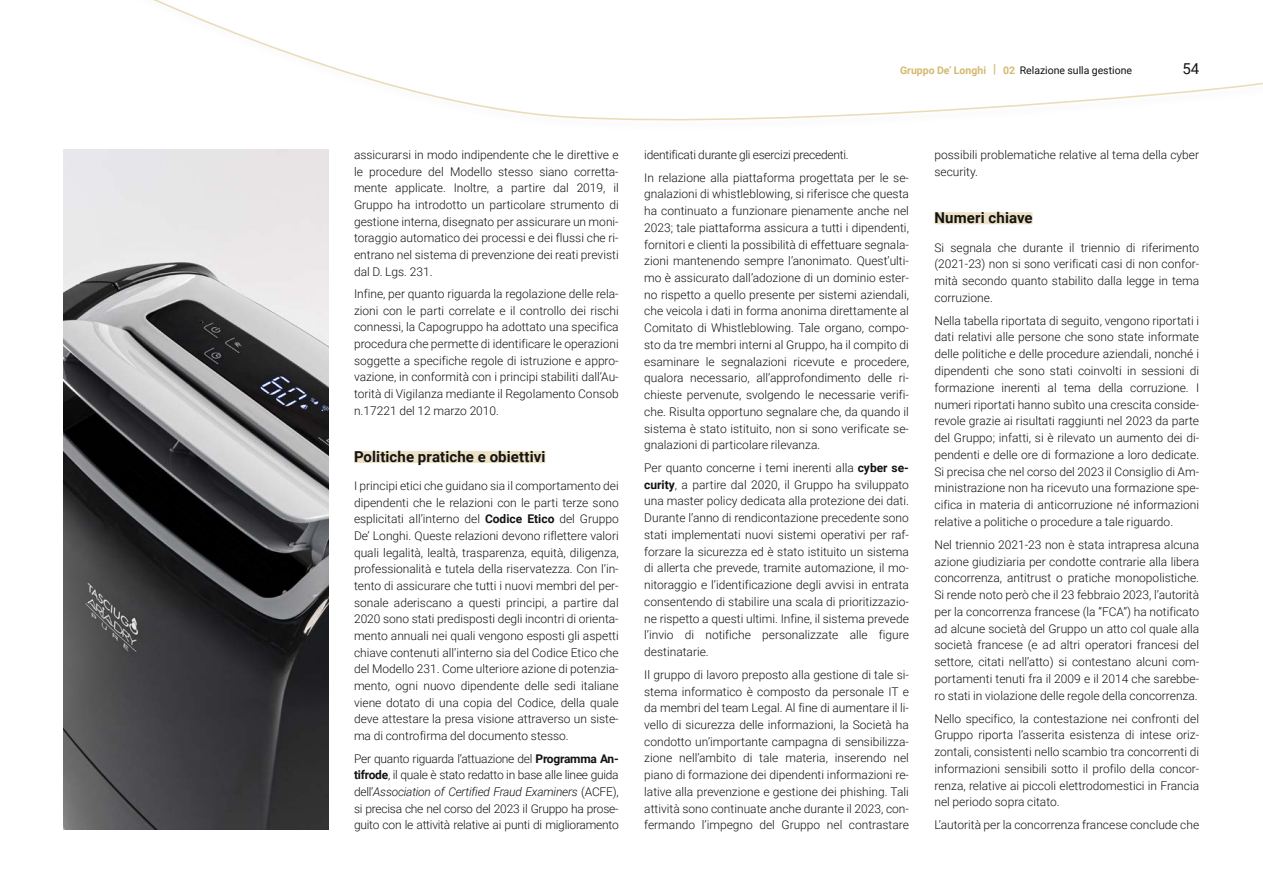
<style>
.page{position:relative;width:1263px;height:893px;background:#fff}
.page>*{position:absolute;margin:0;border:0;box-sizing:border-box;transform-origin:0 0}
.t1{font:700 15px "Roboto";letter-spacing:.005em;color:#131313}
.t2{font:15px "Roboto";color:#131313}
.t3{font:300 12px/16.8px "Roboto";color:#131313;text-align:justify}
.t4{font:10.5px "Roboto";color:#131313}
.s1{font-weight:700;color:#d4b96d}
.s2{font-weight:700;font-size:12.6px;color:#d4b96d}
.s3{font-weight:700}
.s4{font-style:italic}
</style>
<div class="page">
<svg style="left:153px;top:0;width:1110px;height:121px"></svg>
<div style="left:934px;top:212px;width:98px;height:12px;background:#eee2c6"></div>
<img style="left:64px;top:150px;width:264px;height:679px">
<div style="left:354px;top:451px;width:191px;height:12px;background:#eee2c6"></div>
<p class="t4" style="left:900px;top:63px;width:233px"><span class="s1">Gruppo De’ Longhi</span> <span class="s2">|</span> <span class="s1">02</span> Relazione sulla gestione</p>
<p class="t2" style="left:1182px;top:59px;width:18px">54</p>
<p class="t3" style="left:354px;top:146px;width:266px">assicurarsi in modo indipendente che le direttive e le procedure del Modello stesso siano corretta&shy;mente applicate. Inoltre, a partire dal 2019, il Gruppo ha introdotto un particolare strumento di gestione interna, disegnato per assicurare un moni&shy;toraggio automatico dei processi e dei flussi che ri&shy;entrano nel sistema di prevenzione dei reati previsti dal D. Lgs. 231.</p>
<p class="t3" style="left:354px;top:285px;width:266px">Infine, per quanto riguarda la regolazione delle rela&shy;zioni con le parti correlate e il controllo dei rischi connessi, la Capogruppo ha adottato una specifica procedura che permette di identificare le operazioni soggette a specifiche regole di istruzione e appro&shy;vazione, in conformità con i principi stabiliti dall’Au&shy;torità di Vigilanza mediante il Regolamento Consob n.17221 del 12 marzo 2010.</p>
<p class="t1" style="left:354px;top:446px;width:193px">Politiche pratiche e obiettivi</p>
<p class="t3" style="left:354px;top:477px;width:266px">I principi etici che guidano sia il comportamento dei dipendenti che le relazioni con le parti terze sono esplicitati all’interno del <span class="s3">Codice Etico</span> del Gruppo De’ Longhi. Queste relazioni devono riflettere valori quali legalità, lealtà, trasparenza, equità, diligenza, professionalità e tutela della riservatezza. Con l’in&shy;tento di assicurare che tutti i nuovi membri del per&shy;sonale aderiscano a questi principi, a partire dal 2020 sono stati predisposti degli incontri di orienta&shy;mento annuali nei quali vengono esposti gli aspetti chiave contenuti all’interno sia del Codice Etico che del Modello 231. Come ulteriore azione di potenzia&shy;mento, ogni nuovo dipendente delle sedi italiane viene dotato di una copia del Codice, della quale deve attestare la presa visione attraverso un siste&shy;ma di controfirma del documento stesso.</p>
<p class="t3" style="left:354px;top:750px;width:266px">Per quanto riguarda l’attuazione del <span class="s3">Programma An&shy;tifrode</span>, il quale è stato redatto in base alle linee guida dell’<span class="s4">Association of Certified Fraud Examiners</span> (ACFE), si precisa che nel corso del 2023 il Gruppo ha prose&shy;guito con le attività relative ai punti di miglioramento</p>
<p class="t3" style="left:644px;top:143px;width:266px;line-height:22.8px">identificati durante gli esercizi precedenti.<br>In relazione alla piattaforma progettata per le se-</p>
<p class="t3" style="left:644px;top:185px;width:266px">gnalazioni di whistleblowing, si riferisce che questa ha continuato a funzionare pienamente anche nel 2023; tale piattaforma assicura a tutti i dipendenti, fornitori e clienti la possibilità di effettuare segnala&shy;zioni mantenendo sempre l’anonimato. Quest’ulti&shy;mo è assicurato dall’adozione di un dominio ester&shy;no rispetto a quello presente per sistemi aziendali, che veicola i dati in forma anonima direttamente al Comitato di Whistleblowing. Tale organo, compo&shy;sto da tre membri interni al Gruppo, ha il compito di esaminare le segnalazioni ricevute e procedere, qualora necessario, all’approfondimento delle ri&shy;chieste pervenute, svolgendo le necessarie verifi&shy;che. Risulta opportuno segnalare che, da quando il sistema è stato istituito, non si sono verificate se&shy;gnalazioni di particolare rilevanza.</p>
<p class="t3" style="left:644px;top:459px;width:266px">Per quanto concerne i temi inerenti alla <span class="s3">cyber se&shy;curity</span>, a partire dal 2020, il Gruppo ha sviluppato una master policy dedicata alla protezione dei dati.<br>Durante l’anno di rendicontazione precedente sono stati implementati nuovi sistemi operativi per raf&shy;forzare la sicurezza ed è stato istituito un sistema di allerta che prevede, tramite automazione, il mo&shy;nitoraggio e l’identificazione degli avvisi in entrata consentendo di stabilire una scala di prioritizzazio&shy;ne rispetto a questi ultimi. Infine, il sistema prevede l’invio di notifiche personalizzate alle figure destinatarie.</p>
<p class="t3" style="left:644px;top:666px;width:266px">Il gruppo di lavoro preposto alla gestione di tale si&shy;stema informatico è composto da personale IT e da membri del team Legal. Al fine di aumentare il li&shy;vello di sicurezza delle informazioni, la Società ha condotto un’importante campagna di sensibilizza&shy;zione nell’ambito di tale materia, inserendo nel piano di formazione dei dipendenti informazioni re&shy;lative alla prevenzione e gestione dei phishing. Tali attività sono continuate anche durante il 2023, con&shy;fermando l’impegno del Gruppo nel contrastare</p>
<p class="t3" style="left:934px;top:146px;width:266px">possibili problematiche relative al tema della cyber security.</p>
<p class="t1" style="left:934px;top:207px;width:100px">Numeri chiave</p>
<p class="t3" style="left:934px;top:238px;width:266px">Si segnala che durante il triennio di riferimento (2021-23) non si sono verificati casi di non confor&shy;mità secondo quanto stabilito dalla legge in tema corruzione.</p>
<p class="t3" style="left:934px;top:311px;width:266px">Nella tabella riportata di seguito, vengono riportati i dati relativi alle persone che sono state informate delle politiche e delle procedure aziendali, nonché i dipendenti che sono stati coinvolti in sessioni di formazione inerenti al tema della corruzione. I numeri riportati hanno subìto una crescita conside&shy;revole grazie ai risultati raggiunti nel 2023 da parte del Gruppo; infatti, si è rilevato un aumento dei di&shy;pendenti e delle ore di formazione a loro dedicate.<br>Si precisa che nel corso del 2023 il Consiglio di Am&shy;ministrazione non ha ricevuto una formazione spe&shy;cifica in materia di anticorruzione né informazioni relative a politiche o procedure a tale riguardo.</p>
<p class="t3" style="left:934px;top:536px;width:266px">Nel triennio 2021-23 non è stata intrapresa alcuna azione giudiziaria per condotte contrarie alla libera concorrenza, antitrust o pratiche monopolistiche.<br>Si rende noto però che il 23 febbraio 2023, l’autorità per la concorrenza francese (la “FCA”) ha notificato ad alcune società del Gruppo un atto col quale alla società francese (e ad altri operatori francesi del settore, citati nell’atto) si contestano alcuni com&shy;portamenti tenuti fra il 2009 e il 2014 che sarebbe&shy;ro stati in violazione delle regole della concorrenza.</p>
<p class="t3" style="left:934px;top:709px;width:266px">Nello specifico, la contestazione nei confronti del Gruppo riporta l’asserita esistenza di intese oriz&shy;zontali, consistenti nello scambio tra concorrenti di informazioni sensibili sotto il profilo della concor&shy;renza, relative ai piccoli elettrodomestici in Francia nel periodo sopra citato.</p>
<p class="t3" style="left:934px;top:816px;width:266px">L’autorità per la concorrenza francese conclude che</p>
</div>
